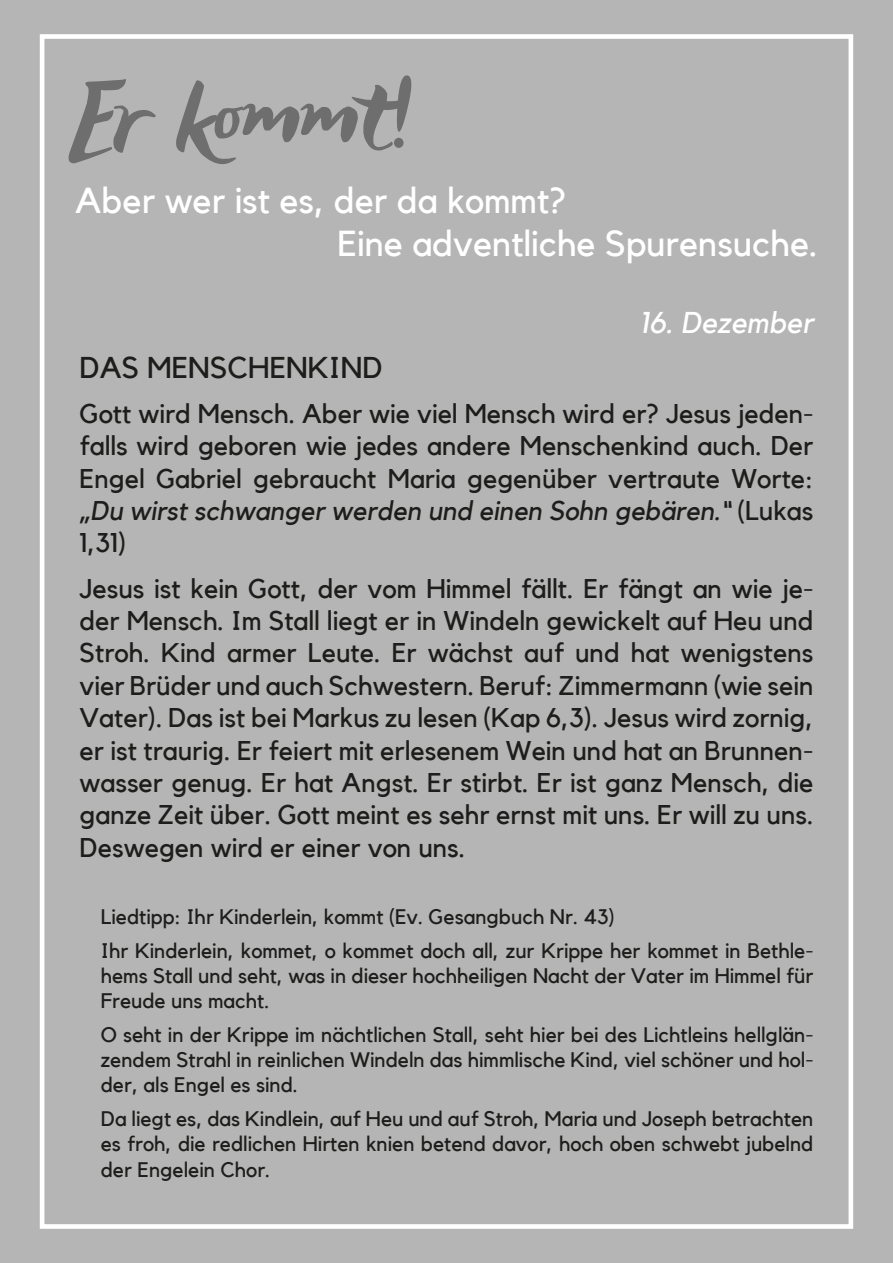
<style>
.page{position:relative;width:893px;height:1263px;background:#b5b5b5}
.page>*{position:absolute;margin:0;border:0;box-sizing:border-box;transform-origin:0 0}
.t1{font:90px "Lifelogo Easy";color:#6e6e6e}
.t2{font:36px/43.2px "Kollektif";color:#fff}
.Überschrift{font:30px "Kollektif";color:#1d1d1b}
.Datum{font:italic 30px "Kollektif";color:#fff}
.Fließtext{font:27px/32.4px "Kollektif";color:#1d1d1b;text-align:justify}
.Absatzformat_2{font:21px/25.2px "Kollektif";color:#1d1d1b;text-align:justify}
.Liedzitat{font:21px "Kollektif";color:#1d1d1b}
.s1{font-style:italic}
</style>
<div class="page">
<div style="left:40px;top:34px;width:813px;height:1195px;border:5px solid #fff"></div>
<h1 class="t1" style="left:75px;top:48px;width:337px">Er kommt!</h1>
<h2 class="t2" style="left:337px;top:179px;width:482px;text-indent:-262px">Aber wer ist es, der da kommt?<br>Eine adventliche Spurensuche.</h2>
<p class="Datum" style="left:640px;top:305px;width:175px">16. Dezember</p>
<p class="Überschrift" style="left:80px;top:350px;width:305px">DAS MENSCHENKIND</p>
<p class="Fließtext" style="left:80px;top:397px;width:735px">Gott wird Mensch. Aber wie viel Mensch wird er? Jesus jeden&shy;falls wird geboren wie jedes andere Menschenkind auch. Der Engel Gabriel gebraucht Maria gegenüber vertraute Worte: <span class="s1">„Du wirst schwanger werden und einen Sohn gebären.“</span> (Lukas 1,31)</p>
<p class="Fließtext" style="left:80px;top:572px;width:735px">Jesus ist kein Gott, der vom Himmel fällt. Er fängt an wie je&shy;der Mensch. Im Stall liegt er in Windeln gewickelt auf Heu und Stroh. Kind armer Leute. Er wächst auf und hat wenigstens vier Brüder und auch Schwestern. Beruf: Zimmermann (wie sein Vater). Das ist bei Markus zu lesen (Kap 6,3). Jesus wird zornig, er ist traurig. Er feiert mit erlesenem Wein und hat an Brunnen&shy;wasser genug. Er hat Angst. Er stirbt. Er ist ganz Mensch, die ganze Zeit über. Gott meint es sehr ernst mit uns. Er will zu uns.<br>Deswegen wird er einer von uns.</p>
<p class="Liedzitat" style="left:101px;top:904px;width:515px">Liedtipp: Ihr Kinderlein, kommt (Ev. Gesangbuch Nr. 43)</p>
<p class="Absatzformat_2" style="left:101px;top:938px;width:714px">Ihr Kinderlein, kommet, o kommet doch all, zur Krippe her kommet in Bethle&shy;hems Stall und seht, was in dieser hochheiligen Nacht der Vater im Himmel für Freude uns macht.</p>
<p class="Absatzformat_2" style="left:101px;top:1022px;width:714px">O seht in der Krippe im nächtlichen Stall, seht hier bei des Lichtleins hellglän&shy;zendem Strahl in reinlichen Windeln das himmlische Kind, viel schöner und hol&shy;der, als Engel es sind.</p>
<p class="Absatzformat_2" style="left:101px;top:1106px;width:714px">Da liegt es, das Kindlein, auf Heu und auf Stroh, Maria und Joseph betrachten es froh, die redlichen Hirten knien betend davor, hoch oben schwebt jubelnd der Engelein Chor.</p>
</div>
